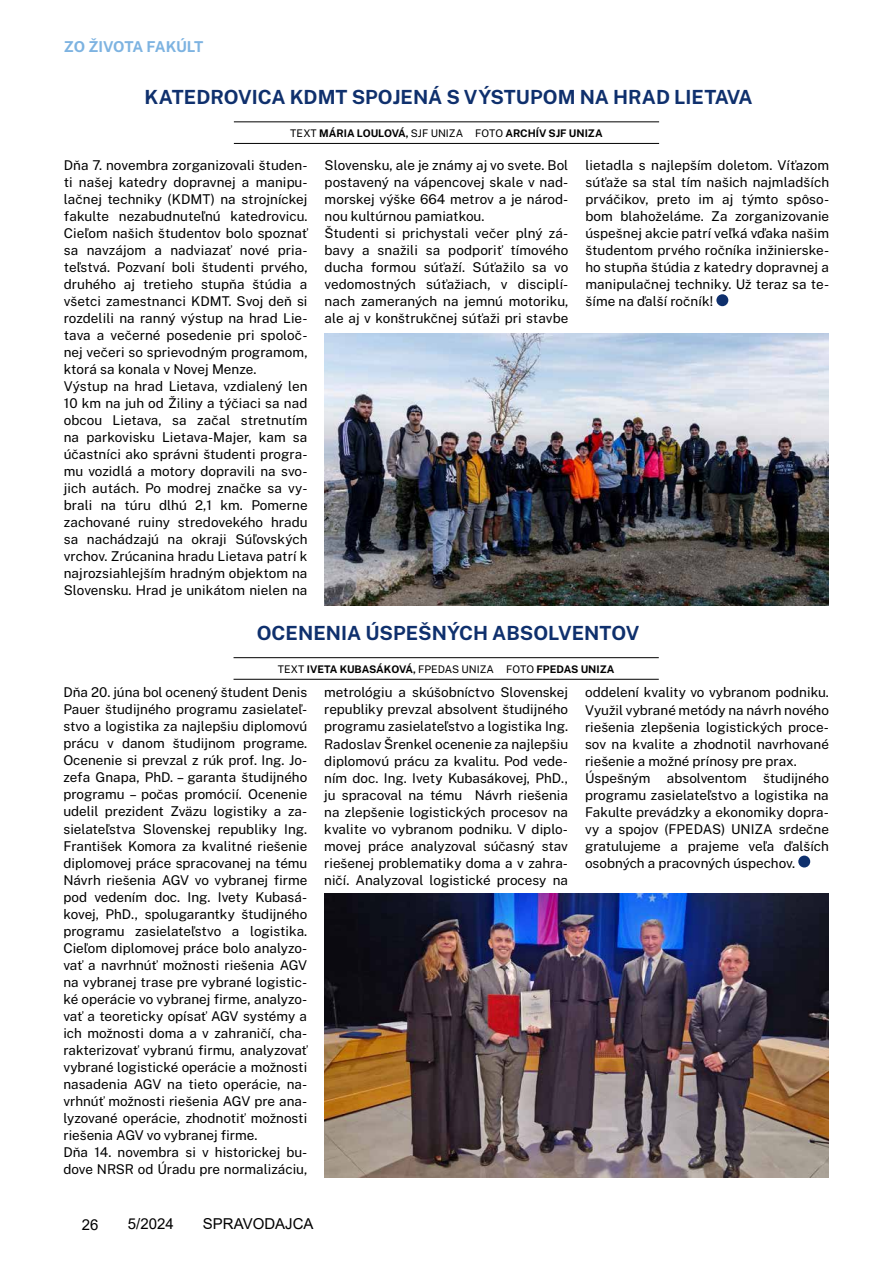
<style>
.page{position:relative;width:893px;height:1263px;background:#fff}
.page>*{position:absolute;margin:0;border:0;box-sizing:border-box;transform-origin:0 0}
.t1{font:700 19.5px "Public Sans";color:#0f306d}
.t2{font:15px "Arial";color:#000}
.t3{font:700 15px "Public Sans";color:#7db3e1}
.t4{font:13.5px/17px "Public Sans";color:#000}
.t5{font:700 10.5px "Public Sans";color:#000}
.s1{font-weight:400}
</style>
<div class="page">
<hr style="left:234px;top:121px;width:425px;height:1px;background:#000">
<hr style="left:234px;top:143px;width:425px;height:1px;background:#000">
<div style="left:716px;top:294px;width:12px;height:12px;background:#0f306d;border-radius:50%"></div>
<img style="left:325px;top:333px;width:504px;height:272px">
<hr style="left:234px;top:657px;width:425px;height:1px;background:#000">
<hr style="left:234px;top:679px;width:425px;height:1px;background:#000">
<div style="left:798px;top:855px;width:12px;height:12px;background:#0f306d;border-radius:50%"></div>
<img style="left:324px;top:893px;width:505px;height:285px">
<p class="t3" style="left:64px;top:36px;width:141px">ZO ŽIVOTA FAKÚLT</p>
<h1 class="t1" style="left:145px;top:82px;width:609px">KATEDROVICA KDMT SPOJENÁ S VÝSTUPOM NA HRAD LIETAVA</h1>
<p class="t5" style="left:290px;top:125px;width:314px"><span class="s1">TEXT</span> MÁRIA LOULOVÁ, <span class="s1">SJF UNIZA FOTO</span> ARCHÍV SJF UNIZA</p>
<p class="t4" style="left:64px;top:156px;width:245px">Dňa 7. novembra zorganizovali študen&shy;ti našej katedry dopravnej a manipu&shy;lačnej techniky (KDMT) na strojníckej fakulte nezabudnuteľnú katedrovicu.<br>Cieľom našich študentov bolo spoznať sa navzájom a nadviazať nové pria&shy;teľstvá. Pozvaní boli študenti prvého, druhého aj tretieho stupňa štúdia a všetci zamestnanci KDMT. Svoj deň si rozdelili na ranný výstup na hrad Lie&shy;tava a večerné posedenie pri spoloč&shy;nej večeri so sprievodným programom, ktorá sa konala v Novej Menze.<br>Výstup na hrad Lietava, vzdialený len 10 km na juh od Žiliny a týčiaci sa nad obcou Lietava, sa začal stretnutím na parkovisku Lietava-Majer, kam sa účastníci ako správni študenti progra&shy;mu vozidlá a motory dopravili na svo&shy;jich autách. Po modrej značke sa vy&shy;brali na túru dlhú 2,1 km. Pomerne zachované ruiny stredovekého hradu sa nachádzajú na okraji Súľovských vrchov. Zrúcanina hradu Lietava patrí k najrozsiahlejším hradným objektom na Slovensku. Hrad je unikátom nielen na</p>
<p class="t4" style="left:325px;top:156px;width:245px">Slovensku, ale je známy aj vo svete. Bol postavený na vápencovej skale v nad&shy;morskej výške 664 metrov a je národ&shy;nou kultúrnou pamiatkou.<br>Študenti si prichystali večer plný zá&shy;bavy a snažili sa podporiť tímového ducha formou súťaží. Súťažilo sa vo vedomostných súťažiach, v disciplí&shy;nach zameraných na jemnú motoriku, ale aj v konštrukčnej súťaži pri stavbe</p>
<p class="t4" style="left:585px;top:156px;width:245px;text-align:justify">lietadla s najlepším doletom. Víťazom súťaže sa stal tím našich najmladších prváčikov, preto im aj týmto spôso&shy;bom blahoželáme. Za zorganizovanie úspešnej akcie patrí veľká vďaka našim študentom prvého ročníka inžinierske&shy;ho stupňa štúdia z katedry dopravnej a manipulačnej techniky. Už teraz sa te&shy;šíme na ďalší ročník!</p>
<h1 class="t1" style="left:257px;top:618px;width:384px">OCENENIA ÚSPEŠNÝCH ABSOLVENTOV</h1>
<p class="t5" style="left:278px;top:661px;width:338px"><span class="s1">TEXT</span> IVETA KUBASÁKOVÁ, <span class="s1">FPEDAS UNIZA FOTO</span> FPEDAS UNIZA</p>
<p class="t4" style="left:63px;top:683px;width:245px">Dňa 20. júna bol ocenený študent Denis Pauer študijného programu zasielateľ&shy;stvo a logistika za najlepšiu diplomovú prácu v danom študijnom programe.<br>Ocenenie si prevzal z rúk prof. Ing. Jo&shy;zefa Gnapa, PhD. – garanta študijného programu – počas promócií. Ocenenie udelil prezident Zväzu logistiky a za&shy;sielateľstva Slovenskej republiky Ing.<br>František Komora za kvalitné riešenie diplomovej práce spracovanej na tému Návrh riešenia AGV vo vybranej firme pod vedením doc. Ing. Ivety Kubasá&shy;kovej, PhD., spolugarantky študijného programu zasielateľstvo a logistika.<br>Cieľom diplomovej práce bolo analyzo&shy;vať a navrhnúť možnosti riešenia AGV na vybranej trase pre vybrané logistic&shy;ké operácie vo vybranej firme, analyzo&shy;vať a teoreticky opísať AGV systémy a ich možnosti doma a v zahraničí, cha&shy;rakterizovať vybranú firmu, analyzovať vybrané logistické operácie a možnosti nasadenia AGV na tieto operácie, na&shy;vrhnúť možnosti riešenia AGV pre ana&shy;lyzované operácie, zhodnotiť možnosti riešenia AGV vo vybranej firme.<br>Dňa 14. novembra si v historickej bu&shy;dove NRSR od Úradu pre normalizáciu,</p>
<p class="t4" style="left:324px;top:683px;width:245px;text-align:justify">metrológiu a skúšobníctvo Slovenskej republiky prevzal absolvent študijného programu zasielateľstvo a logistika Ing.<br>Radoslav Šrenkel ocenenie za najlepšiu diplomovú prácu za kvalitu. Pod vede&shy;ním doc. Ing. Ivety Kubasákovej, PhD., ju spracoval na tému Návrh riešenia na zlepšenie logistických procesov na kvalite vo vybranom podniku. V diplo&shy;movej práce analyzoval súčasný stav riešenej problematiky doma a v zahra&shy;ničí. Analyzoval logistické procesy na</p>
<p class="t4" style="left:585px;top:683px;width:245px">oddelení kvality vo vybranom podniku.<br>Využil vybrané metódy na návrh nového riešenia zlepšenia logistických proce&shy;sov na kvalite a zhodnotil navrhované riešenie a možné prínosy pre prax.<br>Úspešným absolventom študijného programu zasielateľstvo a logistika na Fakulte prevádzky a ekonomiky dopra&shy;vy a spojov (FPEDAS) UNIZA srdečne gratulujeme a prajeme veľa ďalších osobných a pracovných úspechov.</p>
<p class="t2" style="left:82px;top:1214px;width:18px">26</p>
<p class="t2" style="left:128px;top:1214px;width:47px">5/2024</p>
<p class="t2" style="left:203px;top:1214px;width:112px">SPRAVODAJCA</p>
</div>
